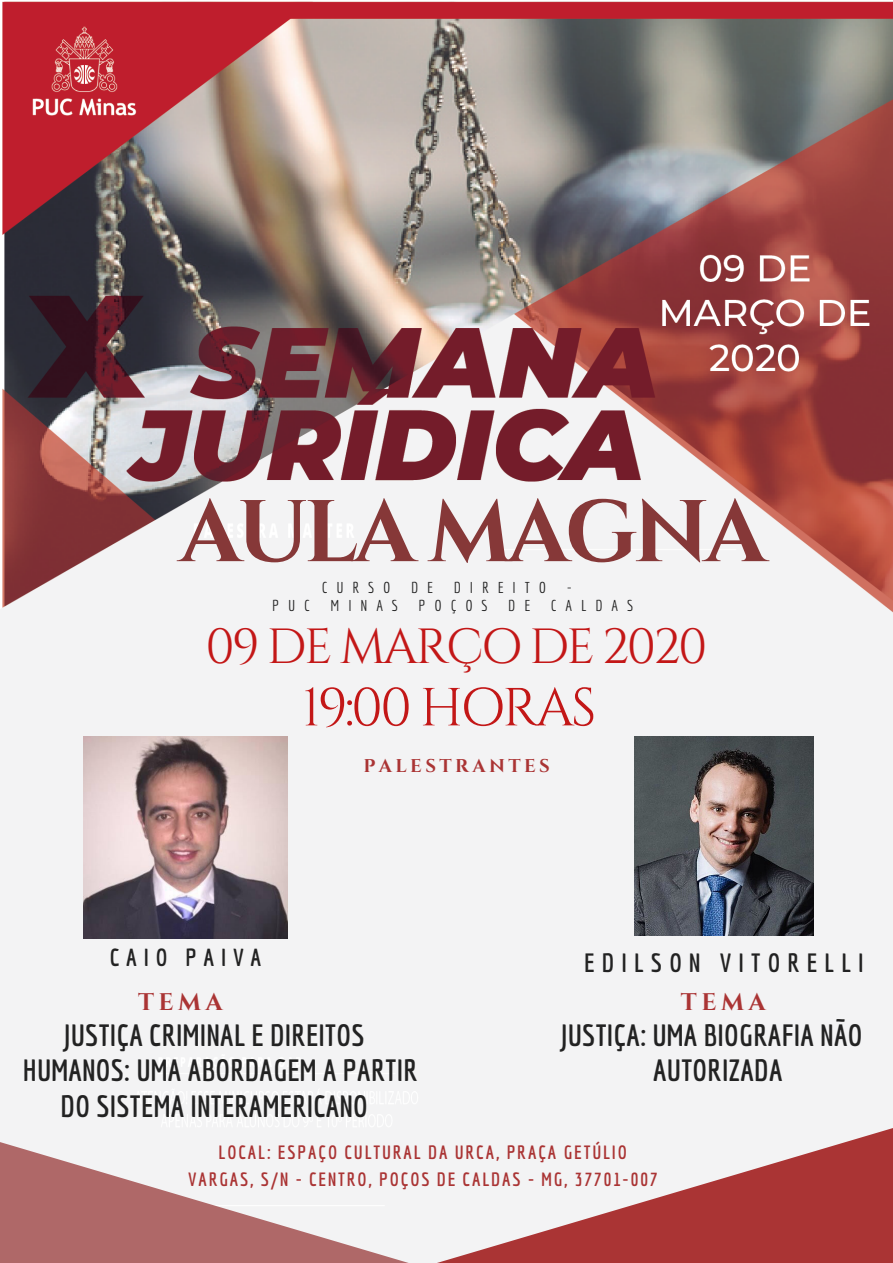
<style>
.page{position:relative;width:893px;height:1263px;background:#fff}
.page>*{position:absolute;margin:0;border:0;box-sizing:border-box;transform-origin:0 0}
.t1{font:700 87.3px "Cinzel";letter-spacing:-.055em;color:#863838}
.t2{font:53.47px "Cinzel";letter-spacing:-.055em;color:#c31717}
.t3{font:49.28px "Cinzel";letter-spacing:-.055em;color:#c31717}
.t4{font:700 30px/35.1px "Economica";letter-spacing:.01em;color:#222;text-align:center}
.t5{font:700 25.8px "Economica";letter-spacing:.28em;color:#222}
.t6{font:700 24.08px "Economica";letter-spacing:.28em;color:#222}
.t7{font:700 24px "Cinzel";letter-spacing:.185em;color:#aa3434}
.t8{font:700 18.75px/27.2px "Economica";letter-spacing:.1em;color:#aa3434;text-align:center}
.t9{font:700 18.45px "Cinzel";letter-spacing:.185em;color:#aa3434}
.t10{font:15.38px "Economica";letter-spacing:.575em;color:#222}
</style>
<div class="page">
<img style="left:0;top:1px;width:893px;height:1108px">
<svg style="left:423px;top:1109px;width:470px;height:154px;fill:#f3f3f4"></svg>
<svg style="left:0;top:1109px;width:423px;height:154px;fill:#f3f3f4"></svg>
<img style="left:635px;top:736px;width:178px;height:199px">
<img style="left:83px;top:736px;width:205px;height:202px">
<h1 class="t1" style="left:179px;top:476px;width:589px">AULA MAGNA</h1>
<p class="t10" style="left:322px;top:578px;width:70px">CURSO</p>
<p class="t10" style="left:411px;top:578px;width:24px">D E</p>
<p class="t10" style="left:454px;top:578px;width:94px">DIREITO</p>
<p class="t10" style="left:567px;top:578px;width:7px">-</p>
<p class="t10" style="left:272px;top:596px;width:39px">PUC</p>
<p class="t10" style="left:330px;top:596px;width:69px">MINAS</p>
<p class="t10" style="left:418px;top:596px;width:71px">POÇOS</p>
<p class="t10" style="left:508px;top:596px;width:24px">D E</p>
<p class="t10" style="left:551px;top:596px;width:84px">CALDAS</p>
<h3 class="t3" style="left:205px;top:615px;width:503px">09 DE MARÇO DE 2020</h3>
<h2 class="t2" style="left:302px;top:673px;width:296px">19:00 HORAS</h2>
<p class="t6" style="left:110px;top:943px;width:153px">CAIO PAIVA</p>
<p class="t9" style="left:363px;top:754px;width:188px">PALESTRANTES</p>
<p class="t5" style="left:584px;top:947px;width:281px">EDILSON VITORELLI</p>
<p class="t7" style="left:138px;top:987px;width:86px">TEMA</p>
<p class="t7" style="left:681px;top:987px;width:86px">TEMA</p>
<p class="t4" style="left:23px;top:1017px;width:396px">JUSTIÇA CRIMINAL E DIREITOS<br>HUMANOS: UMA ABORDAGEM A PARTIR<br>DO SISTEMA INTERAMERICANO</p>
<p class="t4" style="left:561px;top:1017px;width:303px">JUSTIÇA: UMA BIOGRAFIA NÃO<br>AUTORIZADA</p>
<p class="t8" style="left:188px;top:1138px;width:471px">LOCAL: ESPAÇO CULTURAL DA URCA, PRAÇA GETÚLIO<br>VARGAS, S/N - CENTRO, POÇOS DE CALDAS - MG, 37701-007</p>
</div>
